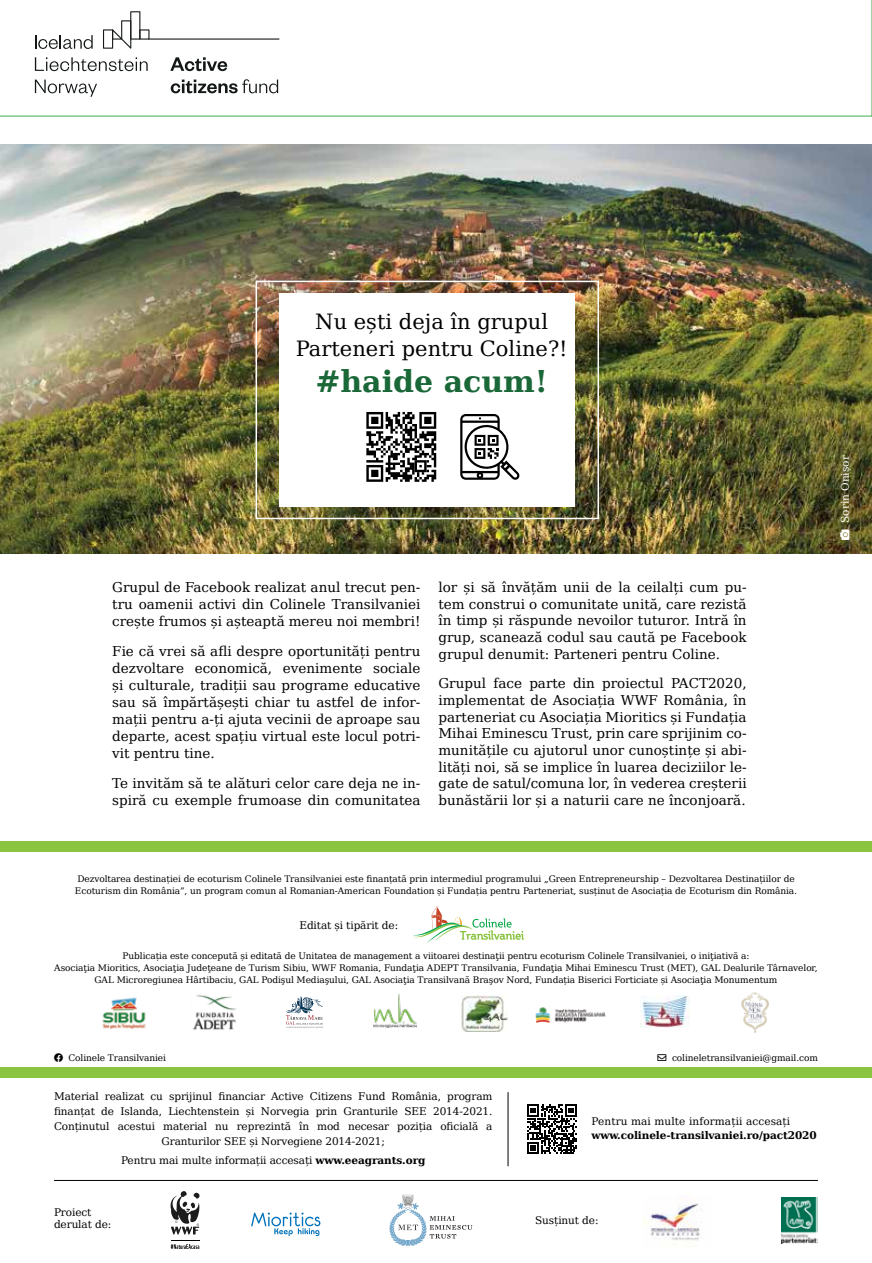
<style>
.page{position:relative;width:872px;height:1263px;background:#fff}
.page>*{position:absolute;margin:0;border:0;box-sizing:border-box;transform-origin:0 0}
.t1{font:700 30px "DejaVu Serif";color:#1a6738}
.t2{font:21px/27px "DejaVu Serif";color:#000;text-align:center}
.t3{font:13.5px/16.6px "DejaVu Serif";color:#000;text-align:justify}
.t4{font:10.5px/15px "DejaVu Serif";letter-spacing:-.01em;color:#000;text-align:center}
.t5{font:700 10.5px "DejaVu Serif";letter-spacing:-.01em;color:#000}
.t6{font:10.5px "DejaVu Serif";letter-spacing:.01em;color:#000}
.t7{font:10.5px "DejaVu Serif";color:#fff}
.t8{font:9px/12px "DejaVu Serif";letter-spacing:-.01em;color:#000}
.s1{font-weight:700}
</style>
<div class="page">
<svg style="left:0;top:0;width:872px;height:116px"></svg>
<svg style="left:103px;top:11px;width:46px;height:38px"></svg>
<hr style="left:148px;top:38px;width:131px;height:2px;background:#131717">
<svg style="left:35px;top:35px;width:58px;height:14px"></svg>
<svg style="left:35px;top:57px;width:113px;height:14px"></svg>
<svg style="left:35px;top:80px;width:62px;height:17px"></svg>
<svg style="left:170px;top:57px;width:57px;height:14px"></svg>
<svg style="left:171px;top:79px;width:107px;height:14px"></svg>
<svg style="left:251px;top:1212px;width:69px;height:24px"></svg>
<svg style="left:389px;top:1194px;width:83px;height:52px"></svg>
<hr style="left:54px;top:1180px;width:764px;height:1px;background:#000">
<hr style="left:508px;top:1092px;width:1px;height:74px;background:#000">
<div style="left:0;top:842px;width:872px;height:10px;background:#8ac440"></div>
<img style="left:373px;top:995px;width:43px;height:33px">
<img style="left:741px;top:992px;width:28px;height:40px">
<img style="left:102px;top:997px;width:44px;height:32px">
<img style="left:192px;top:994px;width:45px;height:36px">
<img style="left:535px;top:1007px;width:71px;height:16px">
<img style="left:640px;top:995px;width:49px;height:33px">
<svg style="left:412px;top:906px;width:112px;height:37px"></svg>
<img style="left:643px;top:1199px;width:60px;height:42px">
<svg style="left:286px;top:996px;width:37px;height:32px"></svg>
<img style="left:461px;top:995px;width:47px;height:36px">
<div style="left:0;top:1067px;width:872px;height:11px;background:#8ac440"></div>
<img style="left:0;top:144px;width:872px;height:410px">
<div style="left:279px;top:293px;width:296px;height:213px;background:#fff"></div>
<svg style="left:527px;top:1104px;width:50px;height:50px"></svg>
<img style="left:781px;top:1197px;width:37px;height:47px">
<svg style="left:171px;top:1244px;width:28px;height:5px"></svg>
<svg style="left:170px;top:1191px;width:30px;height:43px"></svg>
<div style="left:255px;top:281px;width:344px;height:238px;border:2px solid #fff"></div>
<svg style="left:436px;top:412px;width:1px;height:68px"></svg>
<svg style="left:366px;top:412px;width:70px;height:70px"></svg>
<svg style="left:460px;top:414px;width:60px;height:66px"></svg>
<svg style="left:840px;top:530px;width:9px;height:10px"></svg>
<h2 class="t2" style="left:296px;top:308px;width:273px">Nu ești deja în grupul<br>Parteneri pentru Coline?!</h2>
<h1 class="t1" style="left:315px;top:358px;width:234px">#haide acum!</h1>
<p class="t3" style="left:112px;top:578px;width:310px;line-height:17.1px">Grupul de Facebook realizat anul trecut pen&shy;tru oamenii activi din Colinele Transilvaniei crește frumos și așteaptă mereu noi membri!</p>
<p class="t3" style="left:112px;top:642px;width:310px;line-height:17.1px">Fie că vrei să afli despre oportunități pentru dezvoltare economică, evenimente sociale și culturale, tradiții sau programe educative sau să împărtășești chiar tu astfel de infor&shy;mații pentru a-ți ajuta vecinii de aproape sau departe, acest spațiu virtual este locul potri&shy;vit pentru tine.</p>
<p class="t3" style="left:112px;top:774px;width:310px;line-height:17.1px">Te invităm să te alături celor care deja ne in&shy;spiră cu exemple frumoase din comunitatea</p>
<p class="t3" style="left:438px;top:578px;width:310px">lor și să învățăm unii de la ceilalți cum pu&shy;tem construi o comunitate unită, care rezistă în timp și răspunde nevoilor tuturor. Intră în grup, scanează codul sau caută pe Facebook grupul denumit: Parteneri pentru Coline.</p>
<p class="t3" style="left:438px;top:675px;width:310px">Grupul face parte din proiectul PACT2020, implementat de Asociația WWF România, în parteneriat cu Asociația Mioritics și Fundația Mihai Eminescu Trust, prin care sprijinim co&shy;munitățile cu ajutorul unor cunoștințe și abi&shy;lități noi, să se implice în luarea deciziilor le&shy;gate de satul/comuna lor, în vederea creșterii bunăstării lor și a naturii care ne înconjoară.</p>
<p class="t7" style="left:837px;top:523px;width:69px;rotate:-90deg">Sorin Onișor</p>
<p class="t8" style="left:75px;top:873px;width:723px">Dezvoltarea destinației de ecoturism Colinele Transilvaniei este finanțată prin intermediul programului „Green Entrepreneurship – Dezvoltarea Destinațiilor de<br>Ecoturism din România”, un program comun al Romanian-American Foundation și Fundația pentru Parteneriat, susținut de Asociația de Ecoturism din România.</p>
<p class="t4" style="left:299px;top:917px;width:100px">Editat și tipărit de:</p>
<p class="t8" style="left:54px;top:950px;width:765px;text-align:center">Publicația este concepută și editată de Unitatea de management a viitoarei destinaţii pentru ecoturism Colinele Transilvaniei, o iniţiativă a:<br>Asociaţia Mioritics, Asociaţia Judeţeane de Turism Sibiu, WWF Romania, Fundaţia ADEPT Transilvania, Fundaţia Mihai Eminescu Trust (MET), GAL Dealurile Târnavelor,<br>GAL Microregiunea Hârtibaciu, GAL Podişul Mediaşului, GAL Asociaţia Transilvană Braşov Nord, Fundația Biserici Forticiate și Asociaţia Monumentum</p>
<p class="t8" style="left:68px;top:1051px;width:99px">Colinele Transilvaniei</p>
<p class="t8" style="left:657px;top:1051px;width:162px">→ colineletransilvaniei@gmail.com</p>
<p class="t4" style="left:54px;top:1089px;width:440px">Material realizat cu sprijinul financiar Active Citizens Fund România, program finanțat de Islanda, Liechtenstein și Norvegia prin Granturile SEE 2014-2021.<br>Conținutul acestui material nu reprezintă în mod necesar poziția oficială a Granturilor SEE și Norvegiene 2014-2021;</p>
<p class="t4" style="left:121px;top:1153px;width:306px">Pentru mai multe informații accesați <span class="s1">www.eeagrants.org</span></p>
<p class="t6" style="left:591px;top:1114px;width:200px">Pentru mai multe informații accesați</p>
<p class="t5" style="left:591px;top:1126px;width:227px">www.colinele-transilvaniei.ro/pact2020</p>
<p class="t4" style="left:54px;top:1205px;width:59px;line-height:12px;text-align:left">Proiect derulat de:</p>
<p class="t4" style="left:535px;top:1212px;width:65px">Susținut de:</p>
</div>
